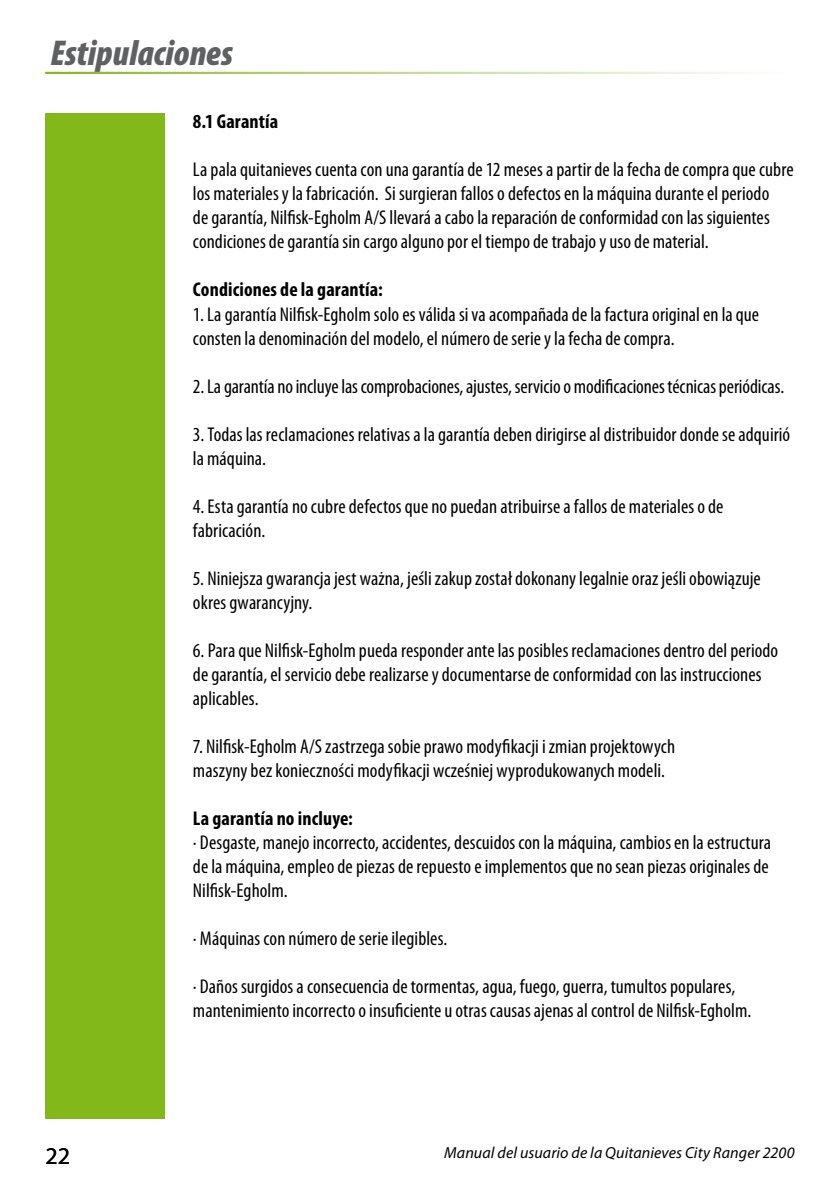
<style>
.page{position:relative;width:840px;height:1191px;background:#fff}
.page>*{position:absolute;margin:0;border:0;box-sizing:border-box;transform-origin:0 0}
.t1{font:italic 900 condensed 36px "Myriad Pro";color:#5f6062}
.t2{font:24px "Myriad Pro";color:#000}
.t3{font:condensed 20px/24px "Myriad Pro";letter-spacing:.005em;color:#000}
.t4{font:700 condensed 20px "Myriad Pro";letter-spacing:.005em;color:#000}
.t5{font:italic 16px "Myriad Pro";letter-spacing:.005em;color:#000}
</style>
<div class="page">
<div style="left:45px;top:113px;width:119px;height:1006px;background:#83b81a"></div>
<h1 class="t1" style="left:50px;top:30px;width:184px">Estipulaciones</h1>
<p class="t2" style="left:45px;top:1140px;width:26px">22</p>
<p class="t4" style="left:193px;top:109px;width:87px">8.1 Garantía</p>
<p class="t3" style="left:193px;top:158px;width:602px">La pala quitanieves cuenta con una garantía de 12 meses a partir de la fecha de compra que cubre los materiales y la fabricación. Si surgieran fallos o defectos en la máquina durante el periodo<br>de garantía, Nilfisk-Egholm A/S llevará a cabo la reparación de conformidad con las siguientes condiciones de garantía sin cargo alguno por el tiempo de trabajo y uso de material.</p>
<p class="t4" style="left:193px;top:277px;width:191px">Condiciones de la garantía:</p>
<p class="t3" style="left:193px;top:302px;width:567px">1. La garantía Nilfisk-Egholm solo es válida si va acompañada de la factura original en la que consten la denominación del modelo, el número de serie y la fecha de compra.</p>
<p class="t3" style="left:193px;top:374px;width:590px">2. La garantía no incluye las comprobaciones, ajustes, servicio o modificaciones técnicas periódicas.</p>
<p class="t3" style="left:193px;top:422px;width:598px">3. Todas las reclamaciones relativas a la garantía deben dirigirse al distribuidor donde se adquirió la máquina.</p>
<p class="t3" style="left:193px;top:494px;width:532px">4. Esta garantía no cubre defectos que no puedan atribuirse a fallos de materiales o de fabricación.</p>
<p class="t3" style="left:193px;top:566px;width:569px">5. Niniejsza gwarancja jest ważna, jeśli zakup został dokonany legalnie oraz jeśli obowiązuje okres gwarancyjny.</p>
<p class="t3" style="left:193px;top:638px;width:586px">6. Para que Nilfisk-Egholm pueda responder ante las posibles reclamaciones dentro del periodo de garantía, el servicio debe realizarse y documentarse de conformidad con las instrucciones aplicables.</p>
<p class="t3" style="left:193px;top:734px;width:483px">7. Nilfisk-Egholm A/S zastrzega sobie prawo modyfikacji i zmian projektowych maszyny bez konieczności modyfikacji wcześniej wyprodukowanych modeli.</p>
<p class="t4" style="left:193px;top:805px;width:161px">La garantía no incluye:</p>
<p class="t3" style="left:193px;top:830px;width:579px">· Desgaste, manejo incorrecto, accidentes, descuidos con la máquina, cambios en la estructura de la máquina, empleo de piezas de repuesto e implementos que no sean piezas originales de<br>Nilfisk-Egholm.</p>
<p class="t3" style="left:193px;top:926px;width:254px">· Máquinas con número de serie ilegibles.</p>
<p class="t3" style="left:193px;top:974px;width:557px">· Daños surgidos a consecuencia de tormentas, agua, fuego, guerra, tumultos populares, mantenimiento incorrecto o insuficiente u otras causas ajenas al control de Nilfisk-Egholm.</p>
<p class="t5" style="left:444px;top:1142px;width:351px">Manual del usuario de la Quitanieves City Ranger 2200</p>
</div>
